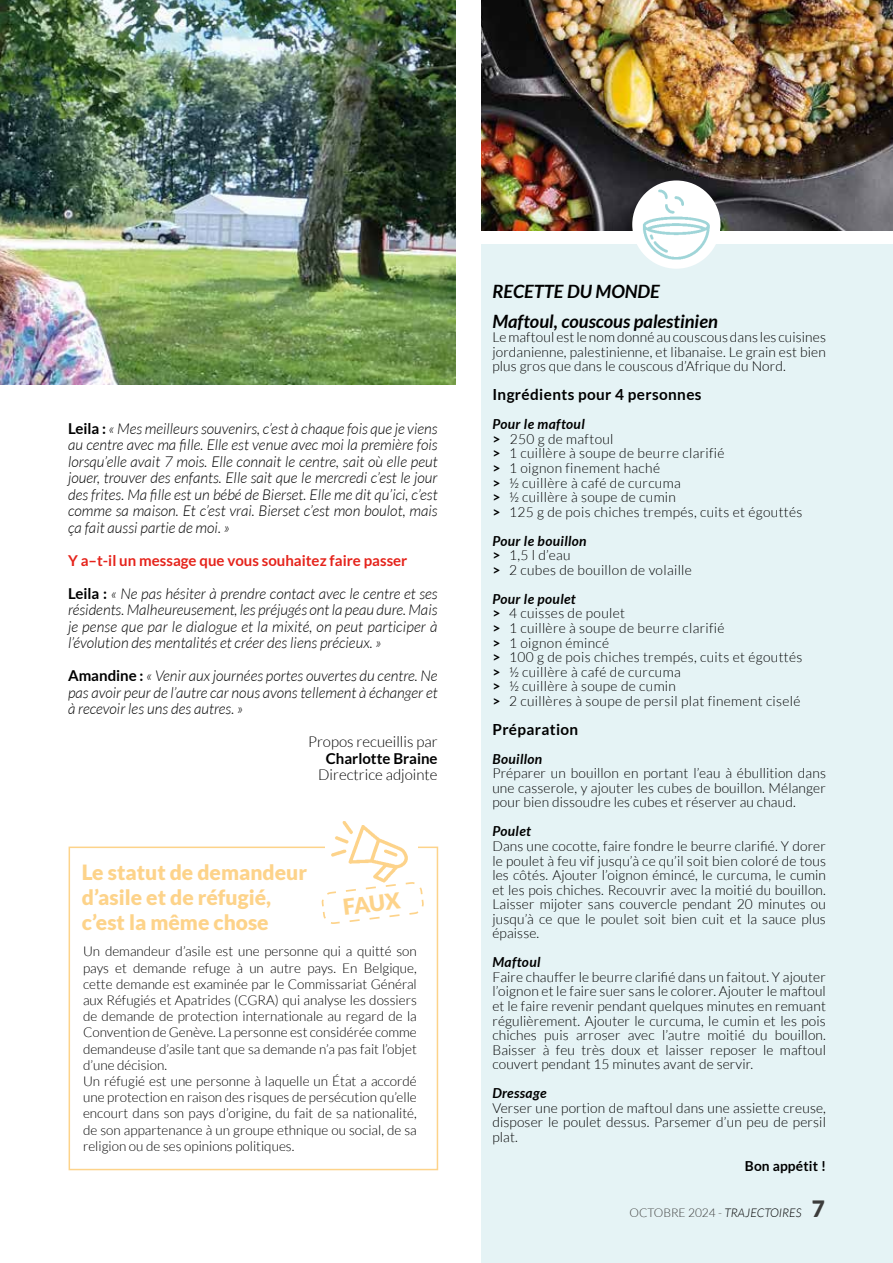
<style>
.page{position:relative;width:893px;height:1263px;background:#fff}
.page>*{position:absolute;margin:0;border:0;box-sizing:border-box;transform-origin:0 0}
.t1{font:900 21.9px "Lato";color:#fdd38a}
.t2{font:900 21px/25.2px "Lato";color:#fdd38a}
.t3{font:italic 700 18.3px/29.1px "Lato";color:#000}
.t4{font:700 15.3px "Lato";letter-spacing:.025em;color:#000}
.t5{font:italic 300 15px/16.5px "Lato";color:#000;text-align:justify}
.t6{font:700 15px "Lato";color:#e5231b}
.t7{font:300 15px "Lato";color:#000}
.t8{font:700 15px "Lato";color:#000}
.t9{font:300 13.8px/14.5px "Lato";letter-spacing:.025em;color:#000;text-align:justify}
.t10{font:italic 700 13.8px "Lato";letter-spacing:.025em;color:#000}
.t11{font:700 13.8px "Lato";letter-spacing:.01em;color:#000}
.t12{font:300 13.5px/16.2px "Lato";color:#000}
.t13{font:300 12px "Lato";color:#3c3c3b}
.s1{font-weight:700;font-style:normal}
.s2{font-weight:700;font-style:italic}
.s3{font-weight:700}
.s4{font-style:italic;color:#000}
.s5{font-weight:900;font-size:22.5px}
</style>
<div class="page">
<div style="left:482px;top:244px;width:411px;height:1019px;background:#e5f3f5"></div>
<img style="left:482px;top:0;width:411px;height:230px">
<img style="left:626px;top:175px;width:100px;height:94px">
<div style="left:69px;top:846px;width:369px;height:324px;background:#fff;border:2px solid #fdd38a"></div>
<img style="left:322px;top:821px;width:107px;height:103px">
<img style="left:0;top:0;width:456px;height:384px">
<p class="t5" style="left:68px;top:420px;width:371px"><span class="s1">Leila :</span> « Mes meilleurs souvenirs, c’est à chaque fois que je viens au centre avec ma fille. Elle est venue avec moi la première fois lorsqu’elle avait 7 mois. Elle connait le centre, sait où elle peut jouer, trouver des enfants. Elle sait que le mercredi c’est le jour des frites. Ma fille est un bébé de Bierset. Elle me dit qu’ici, c’est comme sa maison. Et c’est vrai. Bierset c’est mon boulot, mais ça fait aussi partie de moi. »</p>
<p class="t6" style="left:68px;top:551px;width:341px">Y a–t-il un message que vous souhaitez faire passer</p>
<p class="t5" style="left:68px;top:585px;width:371px"><span class="s1">Leila :</span> « Ne pas hésiter à prendre contact avec le centre et ses résidents. Malheureusement, les préjugés ont la peau dure. Mais je pense que par le dialogue et la mixité, on peut participer à l’évolution des mentalités et créer des liens précieux. »</p>
<p class="t5" style="left:68px;top:668px;width:371px"><span class="s1">Amandine :</span> « Venir aux journées portes ouvertes du centre. Ne pas avoir peur de l’autre car nous avons tellement à échanger et à recevoir les uns des autres. »</p>
<p class="t7" style="left:308px;top:734px;width:131px">Propos recueillis par</p>
<p class="t8" style="left:326px;top:749px;width:113px">Charlotte Braine</p>
<p class="t7" style="left:318px;top:767px;width:121px">Directrice adjointe</p>
<h2 class="t2" style="left:82px;top:859px;width:227px">Le statut de demandeur d’asile et de réfugié, c’est la même chose</h2>
<p class="t12" style="left:83px;top:943px;width:335px">Un demandeur d’asile est une personne qui a quitté son pays et demande refuge à un autre pays. En Belgique, cette demande est examinée par le Commissariat Général aux Réfugiés et Apatrides (CGRA) qui analyse les dossiers de demande de protection internationale au regard de la Convention de Genève. La personne est considérée comme demandeuse d’asile tant que sa demande n’a pas fait l’objet d’une décision.<br>Un réfugié est une personne à laquelle un État a accordé une protection en raison des risques de persécution qu’elle encourt dans son pays d’origine, du fait de sa nationalité, de son appartenance à un groupe ethnique ou social, de sa religion ou de ses opinions politiques.</p>
<h1 class="t1" style="left:342px;top:895px;width:59px;rotate:-7deg">FAUX</h1>
<h3 class="t3" style="left:492px;top:278px;width:227px">RECETTE DU MONDE<br>Maftoul, couscous palestinien</h3>
<p class="t9" style="left:492px;top:330px;width:335px">Le maftoul est le nom donné au couscous dans les cuisines jordanienne, palestinienne, et libanaise. Le grain est bien plus gros que dans le couscous d’Afrique du Nord.</p>
<p class="t4" style="left:492px;top:386px;width:211px">Ingrédients pour 4 personnes</p>
<p class="t9" style="left:492px;top:417px;width:312px;text-align:left"><span class="s2">Pour le maftoul<br></span><span class="s3">&gt;</span> 250 g de maftoul<br><span class="s3">&gt;</span> 1 cuillère à soupe de beurre clarifié<br><span class="s3">&gt;</span> 1 oignon finement haché<br><span class="s3">&gt;</span> ½ cuillère à café de curcuma<br><span class="s3">&gt;</span> ½ cuillère à soupe de cumin<br><span class="s3">&gt;</span> 125 g de pois chiches trempés, cuits et égouttés</p>
<p class="t9" style="left:492px;top:533px;width:201px;text-align:left"><span class="s2">Pour le bouillon<br></span><span class="s3">&gt;</span> 1,5 l d’eau<br><span class="s3">&gt;</span> 2 cubes de bouillon de volaille</p>
<p class="t9" style="left:492px;top:592px;width:312px;text-align:left"><span class="s2">Pour le poulet<br></span><span class="s3">&gt;</span> 4 cuisses de poulet<br><span class="s3">&gt;</span> 1 cuillère à soupe de beurre clarifié<br><span class="s3">&gt;</span> 1 oignon émincé<br><span class="s3">&gt;</span> 100 g de pois chiches trempés, cuits et égouttés <span class="s3">&gt;</span> ½ cuillère à café de curcuma<br><span class="s3">&gt;</span> ½ cuillère à soupe de cumin<br><span class="s3">&gt;</span> 2 cuillères à soupe de persil plat finement ciselé</p>
<p class="t4" style="left:492px;top:720px;width:87px">Préparation</p>
<p class="t10" style="left:492px;top:751px;width:51px">Bouillon</p>
<p class="t9" style="left:492px;top:766px;width:335px">Préparer un bouillon en portant l’eau à ébullition dans une casserole, y ajouter les cubes de bouillon. Mélanger pour bien dissoudre les cubes et réserver au chaud.</p>
<p class="t10" style="left:492px;top:823px;width:40px">Poulet</p>
<p class="t9" style="left:492px;top:839px;width:335px">Dans une cocotte, faire fondre le beurre clarifié. Y dorer le poulet à feu vif jusqu’à ce qu’il soit bien coloré de tous les côtés. Ajouter l’oignon émincé, le curcuma, le cumin et les pois chiches. Recouvrir avec la moitié du bouillon.<br>Laisser mijoter sans couvercle pendant 20 minutes ou jusqu’à ce que le poulet soit bien cuit et la sauce plus épaisse.</p>
<p class="t10" style="left:492px;top:954px;width:50px">Maftoul</p>
<p class="t9" style="left:492px;top:970px;width:335px">Faire chauffer le beurre clarifié dans un faitout. Y ajouter l’oignon et le faire suer sans le colorer. Ajouter le maftoul et le faire revenir pendant quelques minutes en remuant régulièrement. Ajouter le curcuma, le cumin et les pois chiches puis arroser avec l’autre moitié du bouillon.<br>Baisser à feu très doux et laisser reposer le maftoul couvert pendant 15 minutes avant de servir.</p>
<p class="t10" style="left:492px;top:1085px;width:56px">Dressage</p>
<p class="t9" style="left:492px;top:1101px;width:335px">Verser une portion de maftoul dans une assiette creuse, disposer le poulet dessus. Parsemer d’un peu de persil plat.</p>
<p class="t11" style="left:745px;top:1158px;width:83px">Bon appétit !</p>
<p class="t13" style="left:629px;top:1206px;width:197px">OCTOBRE 2024 - <span class="s4">TRAJECTOIRES</span> <span class="s5">7</span></p>
</div>
